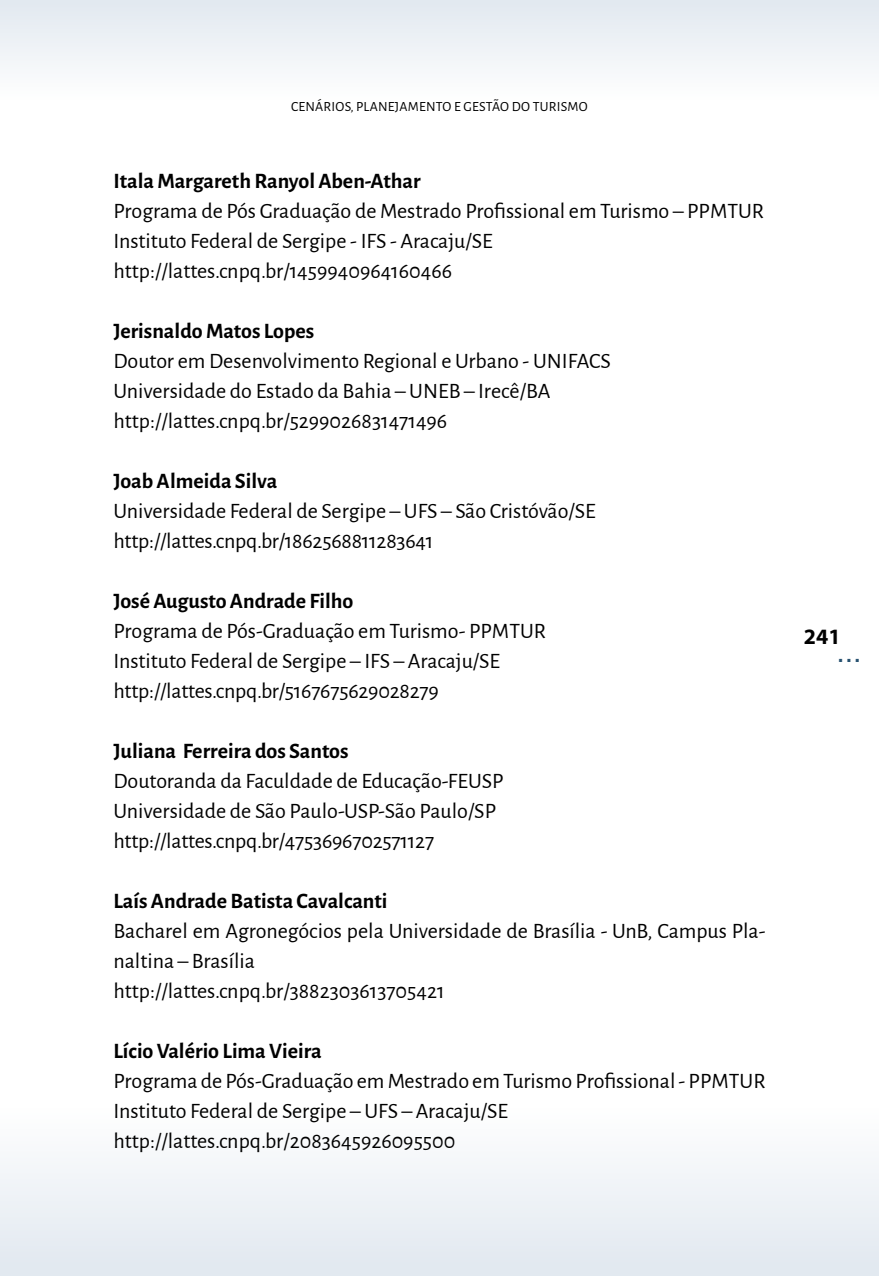
<style>
.page{position:relative;width:879px;height:1276px;background:#fff}
.page>*{position:absolute;margin:0;border:0;box-sizing:border-box;transform-origin:0 0}
.t1{font:22px/30px "Alegreya Sans";color:#000}
.t2{font:700 22px "Alegreya Sans";color:#000}
.t3{font:700 22px "Myriad Pro";color:#000}
.t4{font:700 22px "Eurose";color:#275170}
.t5{font:14px "Alegreya Sans SC";letter-spacing:.015em;color:#000}
</style>
<div class="page">
<div style="left:0;top:0;width:879px;height:255px;background:linear-gradient(to bottom,#ecf0f5,#fff)"></div>
<div style="left:0;top:1057px;width:879px;height:219px;background:linear-gradient(to bottom,#fff,#e2e9f0)"></div>
<p class="t5" style="left:291px;top:97px;width:298px">CENÁRIOS, PLANEJAMENTO E GESTÃO DO TURISMO</p>
<p class="t2" style="left:113px;top:165px;width:309px">Itala Margareth Ranyol Aben-Athar</p>
<p class="t1" style="left:113px;top:194px;width:652px">Programa de Pós Graduação de Mestrado Profissional em Turismo – PPMTUR<br>Instituto Federal de Sergipe - IFS - Aracaju/SE http://lattes.cnpq.br/1459940964160466</p>
<p class="t2" style="left:113px;top:315px;width:202px">Jerisnaldo Matos Lopes</p>
<p class="t1" style="left:113px;top:344px;width:499px">Doutor em Desenvolvimento Regional e Urbano - UNIFACS<br>Universidade do Estado da Bahia – UNEB – Irecê/BA http://lattes.cnpq.br/5299026831471496</p>
<p class="t2" style="left:113px;top:465px;width:165px">Joab Almeida Silva</p>
<p class="t1" style="left:113px;top:494px;width:484px">Universidade Federal de Sergipe – UFS – São Cristóvão/SE http://lattes.cnpq.br/1862568811283641</p>
<p class="t2" style="left:113px;top:585px;width:242px">José Augusto Andrade Filho</p>
<p class="t1" style="left:113px;top:614px;width:434px">Programa de Pós-Graduação em Turismo- PPMTUR<br>Instituto Federal de Sergipe – IFS – Aracaju/SE http://lattes.cnpq.br/5167675629028279</p>
<p class="t2" style="left:113px;top:735px;width:237px">Juliana Ferreira dos Santos</p>
<p class="t1" style="left:113px;top:764px;width:392px">Doutoranda da Faculdade de Educação-FEUSP<br>Universidade de São Paulo-USP-São Paulo/SP http://lattes.cnpq.br/4753696702571127</p>
<p class="t2" style="left:113px;top:885px;width:276px">Laís Andrade Batista Cavalcanti</p>
<p class="t1" style="left:113px;top:915px;width:653px">Bacharel em Agronegócios pela Universidade de Brasília - UnB, Campus Pla&shy;naltina – Brasília<br>http://lattes.cnpq.br/3882303613705421</p>
<p class="t2" style="left:113px;top:1035px;width:210px">Lício Valério Lima Vieira</p>
<p class="t1" style="left:113px;top:1065px;width:653px">Programa de Pós-Graduação em Mestrado em Turismo Profissional - PPMTUR<br>Instituto Federal de Sergipe – UFS – Aracaju/SE http://lattes.cnpq.br/2083645926095500</p>
<p class="t3" style="left:804px;top:622px;width:38px">241</p>
<p class="t4" style="left:837px;top:643px;width:26px">...</p>
</div>
